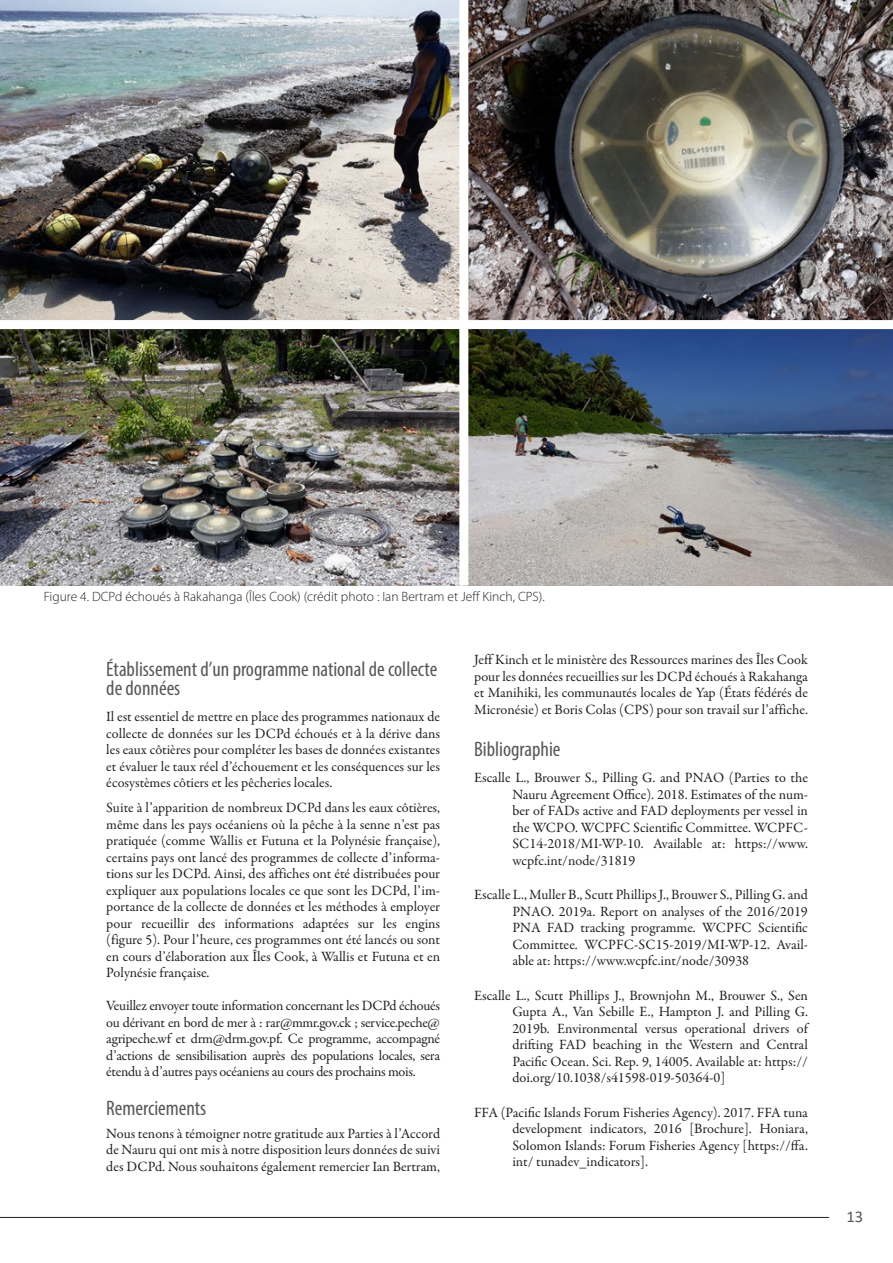
<style>
.page{position:relative;width:893px;height:1263px;background:#fff}
.page>*{position:absolute;margin:0;border:0;box-sizing:border-box;transform-origin:0 0}
.t1{font:condensed 21px/19.5px "Myriad Pro";color:#57585a}
.t2{font:16.5px "Calibri";color:#57585a}
.t3{font:14.25px/16.5px "Garamond Premr Pro";color:#231f20;text-align:justify}
.t4{font:300 13.5px "Myriad Pro";color:#231f20}
</style>
<div class="page">
<hr style="left:0;top:1217px;width:829px;height:1px;background:#231f20">
<img style="left:0;top:0;width:893px;height:585px">
<div style="left:459px;top:0;width:9px;height:585px;background:#fff"></div>
<div style="left:0;top:320px;width:893px;height:9px;background:#fff"></div>
<p class="t4" style="left:44px;top:588px;width:502px">Figure 4. DCPd échoués à Rakahanga (Îles Cook) (crédit photo : Ian Bertram et Jeff Kinch, CPS).</p>
<h1 class="t1" style="left:106px;top:659px;width:333px">Établissement d’un programme national de collecte de données</h1>
<p class="t3" style="left:106px;top:709px;width:335px">Il est essentiel de mettre en place des programmes nationaux de collecte de données sur les DCPd échoués et à la dérive dans les eaux côtières pour compléter les bases de données existantes et évaluer le taux réel d’échouement et les conséquences sur les écosystèmes côtiers et les pêcheries locales.</p>
<p class="t3" style="left:106px;top:800px;width:335px">Suite à l’apparition de nombreux DCPd dans les eaux côtières, même dans les pays océaniens où la pêche à la senne n’est pas pratiquée (comme Wallis et Futuna et la Polynésie française), certains pays ont lancé des programmes de collecte d’informa&shy;tions sur les DCPd. Ainsi, des affiches ont été distribuées pour expliquer aux populations locales ce que sont les DCPd, l’im&shy;portance de la collecte de données et les méthodes à employer pour recueillir des informations adaptées sur les engins (figure 5). Pour l’heure, ces programmes ont été lancés ou sont en cours d’élaboration aux Îles Cook, à Wallis et Futuna et en Polynésie française.</p>
<p class="t3" style="left:106px;top:998px;width:335px">Veuillez envoyer toute information concernant les DCPd échoués ou dérivant en bord de mer à : rar@mmr.gov.ck ; service.peche@ agripeche.wf et drm@drm.gov.pf. Ce programme, accompagné d’actions de sensibilisation auprès des populations locales, sera étendu à d’autres pays océaniens au cours des prochains mois.</p>
<h1 class="t1" style="left:106px;top:1098px;width:102px">Remerciements</h1>
<p class="t3" style="left:106px;top:1125px;width:335px">Nous tenons à témoigner notre gratitude aux Parties à l’Accord de Nauru qui ont mis à notre disposition leurs données de suivi des DCPd. Nous souhaitons également remercier Ian Bertram,</p>
<p class="t3" style="left:474px;top:652px;width:335px">Jeff Kinch et le ministère des Ressources marines des Îles Cook pour les données recueillies sur les DCPd échoués à Rakahanga et Manihiki, les communautés locales de Yap (États fédérés de Micronésie) et Boris Colas (CPS) pour son travail sur l’affiche.</p>
<h1 class="t1" style="left:474px;top:739px;width:88px">Bibliographie</h1>
<p class="t3" style="left:512px;top:770px;width:297px;text-indent:-38px">Escalle L., Brouwer S., Pilling G. and PNAO (Parties to the Nauru Agreement Office). 2018. Estimates of the num&shy;ber of FADs active and FAD deployments per vessel in the WCPO. WCPFC Scientific Committee. WCPFC-SC14-2018/MI-WP-10. Available at: https://www. wcpfc.int/node/31819</p>
<p class="t3" style="left:512px;top:887px;width:297px;text-indent:-38px">Escalle L., Muller B., Scutt Phillips J., Brouwer S., Pilling G. and PNAO. 2019a. Report on analyses of the 2016/2019<br>PNA FAD tracking programme. WCPFC Scientific Committee. WCPFC-SC15-2019/MI-WP-12. Avail&shy;able at: https://www.wcpfc.int/node/30938</p>
<p class="t3" style="left:512px;top:987px;width:297px;text-indent:-38px">Escalle L., Scutt Phillips J., Brownjohn M., Brouwer S., Sen Gupta A., Van Sebille E., Hampton J. and Pilling G.<br>2019b. Environmental versus operational drivers of drifting FAD beaching in the Western and Central Pacific Ocean. Sci. Rep. 9, 14005. Available at: https:// doi.org/10.1038/s41598-019-50364-0]</p>
<p class="t3" style="left:512px;top:1104px;width:297px;text-indent:-38px">FFA (Pacific Islands Forum Fisheries Agency). 2017. FFA tuna development indicators, 2016 [Brochure]. Honiara, Solomon Islands: Forum Fisheries Agency [https://ffa. int/ tunadev_indicators].</p>
<p class="t2" style="left:846px;top:1205px;width:18px">13</p>
</div>
